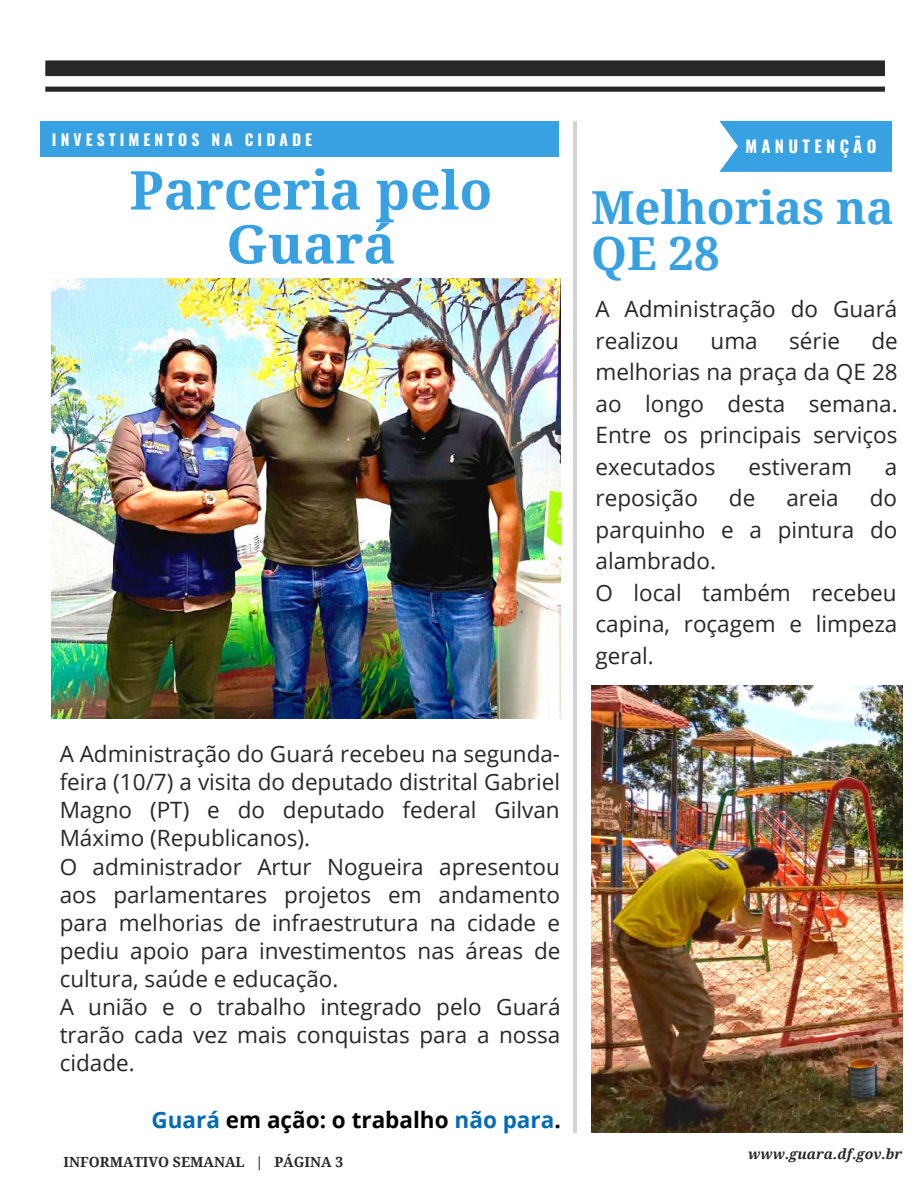
<style>
.page{position:relative;width:918px;height:1188px;background:#fff}
.page>*{position:absolute;margin:0;border:0;box-sizing:border-box;transform-origin:0 0}
.t1{font:700 53.55px/54px "Droid Serif";color:#37a1e2;text-align:center}
.t2{font:700 45.6px/45.6px "Droid Serif";color:#37a1e2}
.t3{font:22.5px/28.2px "Open Sans";color:#282828}
.t4{font:700 22.5px "Open Sans";color:#000}
.t5{font:700 16.65px "Oswald";letter-spacing:.26em;color:#fff}
.t6{font:700 15.6px "Oswald";letter-spacing:.26em;color:#fff}
.t7{font:700 13.95px "Droid Serif";color:#282828}
.t8{font:italic 700 13.95px "Droid Serif";color:#282828}
.s1{color:#066bb5}
</style>
<div class="page">
<div style="left:40px;top:121px;width:519px;height:36px;background:#37a1e2"></div>
<hr style="left:573px;top:121px;width:4px;height:1011px;background:#d3d3d3">
<img style="left:52px;top:278px;width:508px;height:440px">
<svg style="left:45px;top:60px;width:840px;height:32px"></svg>
<svg style="left:719px;top:121px;width:173px;height:51px;background:#42a6e3"></svg>
<img style="left:591px;top:686px;width:312px;height:446px">
<p class="t6" style="left:52px;top:127px;width:262px">INVESTIMENTOS NA CIDADE</p>
<h1 class="t1" style="left:130px;top:164px;width:364px">Parceria pelo<br>Guará</h1>
<p class="t3" style="left:60px;top:739px;width:502px">A Administração do Guará recebeu na segunda&shy;feira (10/7) a visita do deputado distrital Gabriel Magno (PT) e do deputado federal Gilvan Máximo (Republicanos).<br>O administrador Artur Nogueira apresentou aos parlamentares projetos em andamento para melhorias de infraestrutura na cidade e pediu apoio para investimentos nas áreas de cultura, saúde e educação.<br>A união e o trabalho integrado pelo Guará trarão cada vez mais conquistas para a nossa cidade.</p>
<p class="t4" style="left:152px;top:1104px;width:411px"><span class="s1">Guará</span> em ação: o trabalho <span class="s1">não para</span>.</p>
<p class="t5" style="left:746px;top:133px;width:132px">MANUTENÇÃO</p>
<h2 class="t2" style="left:591px;top:185px;width:304px">Melhorias na<br>QE 28</h2>
<p class="t3" style="left:596px;top:293px;width:303px;line-height:31.5px">A Administração do Guará realizou</p>
<p class="t3" style="left:711px;top:326px;width:49px">uma</p>
<p class="t3" style="left:789px;top:326px;width:52px">série</p>
<p class="t3" style="left:596px;top:324px;width:304px;line-height:31.5px;text-align:justify;text-indent:276px">de melhorias na praça da QE 28 ao longo desta semana.<br>Entre os principais serviços executados</p>
<p class="t3" style="left:749px;top:452px;width:105px">estiveram</p>
<p class="t3" style="left:885px;top:452px;width:14px">a</p>
<p class="t3" style="left:596px;top:482px;width:303px;line-height:31.5px;text-indent:274px">do parquinho e a pintura do alambrado.<br>O local também recebeu capina, roçagem e limpeza geral.</p>
<p class="t3" style="left:596px;top:483px;width:104px">reposição</p>
<p class="t3" style="left:729px;top:483px;width:28px">de</p>
<p class="t3" style="left:786px;top:483px;width:54px">areia</p>
<p class="t7" style="left:64px;top:1154px;width:281px">INFORMATIVO SEMANAL | PÁGINA 3</p>
<p class="t8" style="left:748px;top:1147px;width:155px">www.guara.df.gov.br</p>
</div>
